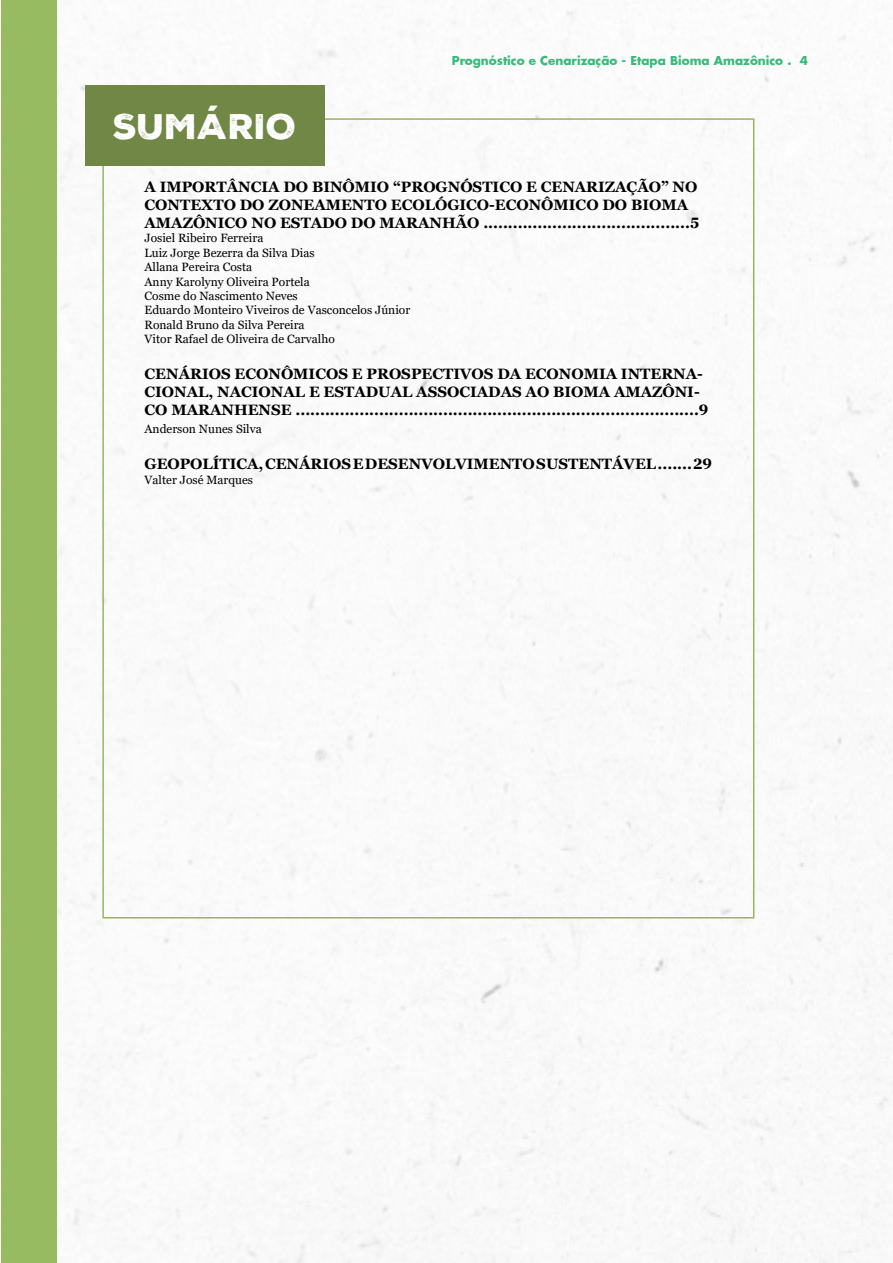
<style>
.page{position:relative;width:893px;height:1263px;background:#fff}
.page>*{position:absolute;margin:0;border:0;box-sizing:border-box;transform-origin:0 0}
.t1{font:34.5px "Nexa Rust Sans Black 01";color:#fff}
.t2{font:700 15px/18px "Georgia";color:#000}
.t3{font:12px "Georgia";color:#000}
.t4{font:700 12px "Futura";color:#39b97a}
</style>
<div class="page">
<img style="left:0;top:6px;width:893px;height:1257px">
<div style="left:1px;top:0;width:56px;height:1263px;background:#97bb61"></div>
<div style="left:85px;top:85px;width:240px;height:81px;background:#718745"></div>
<p class="t4" style="left:452px;top:53px;width:358px">Prognóstico e Cenarização - Etapa Bioma Amazônico . 4</p>
<p class="t1" style="left:113px;top:103px;width:185px">SUMÁRIO</p>
<p class="t2" style="left:145px;top:178px;width:556px">A IMPORTÂNCIA DO BINÔMIO “PROGNÓSTICO E CENARIZAÇÃO” NO<br>CONTEXTO DO ZONEAMENTO ECOLÓGICO-ECONÔMICO DO BIOMA<br>AMAZÔNICO NO ESTADO DO MARANHÃO ..........................................5</p>
<p class="t3" style="left:145px;top:231px;width:120px">Josiel Ribeiro Ferreira</p>
<p class="t3" style="left:145px;top:245px;width:171px">Luiz Jorge Bezerra da Silva Dias</p>
<p class="t3" style="left:145px;top:260px;width:109px">Allana Pereira Costa</p>
<p class="t3" style="left:145px;top:274px;width:167px">Anny Karolyny Oliveira Portela</p>
<p class="t3" style="left:145px;top:289px;width:155px">Cosme do Nascimento Neves</p>
<p class="t3" style="left:145px;top:303px;width:267px">Eduardo Monteiro Viveiros de Vasconcelos Júnior</p>
<p class="t3" style="left:145px;top:317px;width:162px">Ronald Bruno da Silva Pereira</p>
<p class="t3" style="left:145px;top:332px;width:192px">Vitor Rafael de Oliveira de Carvalho</p>
<p class="t2" style="left:145px;top:365px;width:565px">CENÁRIOS ECONÔMICOS E PROSPECTIVOS DA ECONOMIA INTERNA-<br>CIONAL, NACIONAL E ESTADUAL ASSOCIADAS AO BIOMA AMAZÔNI-<br>CO MARANHENSE ..................................................................................9</p>
<p class="t3" style="left:145px;top:422px;width:119px">Anderson Nunes Silva</p>
<p class="t2" style="left:145px;top:455px;width:569px">GEOPOLÍTICA, CENÁRIOS E DESENVOLVIMENTO SUSTENTÁVEL ....... 29</p>
<p class="t3" style="left:145px;top:472px;width:110px">Valter José Marques</p>
</div>
